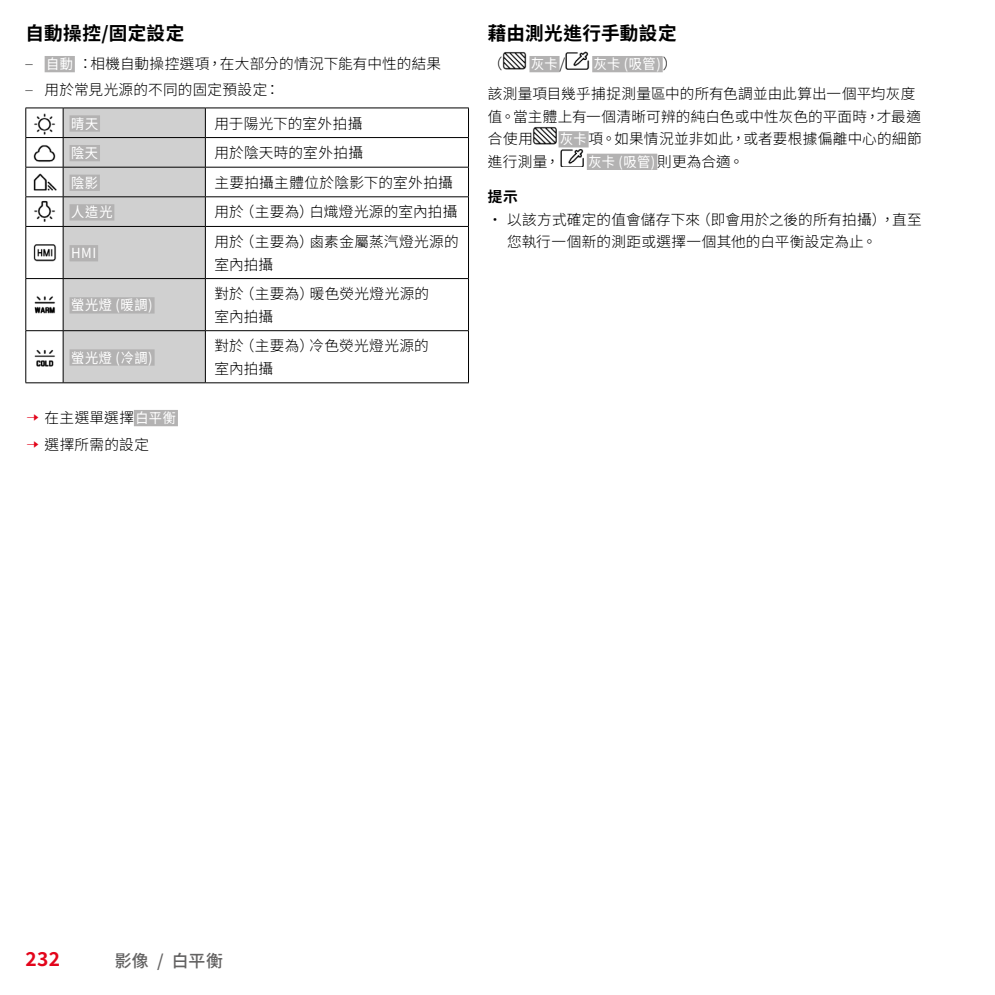
<style>
.page{position:relative;width:995px;height:995px;background:#fff}
.page>*{position:absolute;margin:0;border:0;box-sizing:border-box;transform-origin:0 0}
.t1{font:700 19.12px "Noto Sans TC";color:#e3051b}
.t2{font:700 18.45px "Noto Sans TC";letter-spacing:.02em;color:#000}
.t3{font:500 16.88px "Noto Sans TC";color:#646363}
.t4{font:300 14.62px/22.5px "Noto Sans TC";letter-spacing:.015em;color:#000}
.t5{font:700 14.62px "Noto Sans TC";color:#000}
.t6{font:13.95px "Noto Sans TC";letter-spacing:.05em;color:#fff;scale:.95 1}
.s1{font-family:"Futura Nowfor Leica Text"}
.s2{font-weight:400;font-size:13.95px;color:#fff}
.s3{font-family:"Futura Nowfor Leica Text";color:#e3051b}
.s4{font-weight:300;font-size:14.62px;color:#000}
</style>
<div class="page">
<div style="left:45px;top:56px;width:30px;height:16px;background:#b3b2b2"></div>
<div style="left:134px;top:410px;width:44px;height:16px;background:#b3b2b2"></div>
<hr style="left:26px;top:108px;width:37px;height:1px;background:#000">
<hr style="left:205px;top:108px;width:264px;height:1px;background:#000">
<hr style="left:26px;top:137px;width:37px;height:1px;background:#000">
<svg style="left:25px;top:108px;width:1px;height:59px"></svg>
<hr style="left:205px;top:137px;width:264px;height:1px;background:#000">
<svg style="left:468px;top:108px;width:1px;height:59px"></svg>
<hr style="left:26px;top:167px;width:37px;height:1px;background:#000">
<hr style="left:25px;top:167px;width:1px;height:30px;background:#000">
<hr style="left:205px;top:167px;width:264px;height:1px;background:#000">
<hr style="left:468px;top:167px;width:1px;height:30px;background:#000">
<hr style="left:26px;top:196px;width:37px;height:1px;background:#000">
<svg style="left:25px;top:197px;width:1px;height:29px"></svg>
<hr style="left:205px;top:196px;width:264px;height:1px;background:#000">
<svg style="left:63px;top:108px;width:143px;height:274px;background:#cbcbcb"></svg>
<svg style="left:468px;top:197px;width:1px;height:29px"></svg>
<hr style="left:26px;top:226px;width:37px;height:1px;background:#000">
<hr style="left:25px;top:227px;width:1px;height:51px;background:#000">
<hr style="left:63px;top:226px;width:142px;height:1px;background:#000">
<hr style="left:63px;top:227px;width:1px;height:51px;background:#000">
<hr style="left:205px;top:226px;width:264px;height:1px;background:#000">
<hr style="left:205px;top:227px;width:1px;height:51px;background:#000">
<hr style="left:468px;top:227px;width:1px;height:51px;background:#000">
<hr style="left:26px;top:278px;width:37px;height:1px;background:#000">
<hr style="left:25px;top:279px;width:1px;height:51px;background:#000">
<hr style="left:63px;top:278px;width:142px;height:1px;background:#000">
<hr style="left:63px;top:279px;width:1px;height:51px;background:#000">
<hr style="left:205px;top:278px;width:264px;height:1px;background:#000">
<hr style="left:205px;top:279px;width:1px;height:51px;background:#000">
<hr style="left:468px;top:279px;width:1px;height:51px;background:#000">
<hr style="left:26px;top:330px;width:37px;height:1px;background:#000">
<hr style="left:25px;top:331px;width:1px;height:52px;background:#000">
<hr style="left:63px;top:330px;width:142px;height:1px;background:#000">
<hr style="left:63px;top:331px;width:1px;height:52px;background:#000">
<hr style="left:205px;top:330px;width:264px;height:1px;background:#000">
<hr style="left:205px;top:331px;width:1px;height:52px;background:#000">
<hr style="left:468px;top:331px;width:1px;height:52px;background:#000">
<hr style="left:26px;top:382px;width:37px;height:1px;background:#000">
<hr style="left:63px;top:382px;width:142px;height:1px;background:#000">
<hr style="left:205px;top:382px;width:264px;height:1px;background:#000">
<img style="left:34px;top:113px;width:22px;height:22px">
<div style="left:70px;top:115px;width:30px;height:17px;background:#b3b2b2"></div>
<img style="left:33px;top:145px;width:23px;height:17px">
<div style="left:70px;top:145px;width:30px;height:16px;background:#b3b2b2"></div>
<img style="left:33px;top:173px;width:24px;height:18px">
<div style="left:70px;top:175px;width:30px;height:16px;background:#b3b2b2"></div>
<img style="left:34px;top:200px;width:21px;height:22px">
<div style="left:70px;top:204px;width:44px;height:17px;background:#b3b2b2"></div>
<img style="left:33px;top:244px;width:23px;height:18px">
<div style="left:70px;top:245px;width:28px;height:16px;background:#b3b2b2"></div>
<img style="left:34px;top:296px;width:21px;height:18px">
<div style="left:70px;top:297px;width:85px;height:17px;background:#b3b2b2"></div>
<img style="left:34px;top:350px;width:21px;height:17px">
<div style="left:70px;top:349px;width:85px;height:17px;background:#b3b2b2"></div>
<div style="left:529px;top:56px;width:31px;height:16px;background:#b3b2b2"></div>
<div style="left:592px;top:56px;width:71px;height:16px;background:#b3b2b2"></div>
<div style="left:559px;top:131px;width:30px;height:16px;background:#b3b2b2"></div>
<div style="left:587px;top:154px;width:70px;height:16px;background:#b3b2b2"></div>
<img style="left:502px;top:52px;width:24px;height:17px">
<img style="left:565px;top:52px;width:24px;height:17px">
<img style="left:533px;top:127px;width:24px;height:17px">
<img style="left:560px;top:149px;width:24px;height:18px">
<p class="t2" style="left:26px;top:23px;width:160px">自動操控/固定設定</p>
<p class="t4" style="left:26px;top:53px;width:417px"><span class="s1">–</span> <span class="s2">自動</span> ：相機自動操控選項，在大部分的情況下能有中性的結果</p>
<p class="t4" style="left:26px;top:79px;width:256px"><span class="s1">–</span> 用於常見光源的不同的固定預設定：</p>
<p class="t6" style="left:71px;top:116px;width:30px">晴天</p>
<p class="t4" style="left:214px;top:112px;width:149px">用于陽光下的室外拍攝</p>
<p class="t6" style="left:71px;top:145px;width:30px">陰天</p>
<p class="t4" style="left:214px;top:142px;width:150px">用於陰天時的室外拍攝</p>
<p class="t6" style="left:71px;top:175px;width:30px">陰影</p>
<p class="t4" style="left:214px;top:172px;width:240px">主要拍攝主體位於陰影下的室外拍攝</p>
<p class="t6" style="left:71px;top:204px;width:45px">人造光</p>
<p class="t4" style="left:214px;top:201px;width:244px">用於（主要為）白熾燈光源的室內拍攝</p>
<p class="t6" style="left:71px;top:245px;width:28px">HMI</p>
<p class="t4" style="left:214px;top:231px;width:246px">用於（主要為）鹵素金屬蒸汽燈光源的室內拍攝</p>
<p class="t6" style="left:71px;top:297px;width:87px">螢光燈 (暖調)</p>
<p class="t6" style="left:71px;top:350px;width:87px">螢光燈 (冷調)</p>
<p class="t4" style="left:26px;top:407px;width:152px"><span class="s3">→</span> 在主選單選擇 <span class="s2">白平衡</span></p>
<p class="t4" style="left:26px;top:434px;width:125px"><span class="s3">→</span> 選擇所需的設定</p>
<p class="t4" style="left:214px;top:283px;width:216px">對於（主要為）暖色熒光燈光源的室內拍攝</p>
<p class="t4" style="left:214px;top:335px;width:216px">對於（主要為）冷色熒光燈光源的室內拍攝</p>
<p class="t2" style="left:488px;top:23px;width:190px">藉由測光進行手動設定</p>
<p class="t4" style="left:488px;top:53px;width:16px">（</p>
<p class="t6" style="left:531px;top:56px;width:37px">灰卡 <span class="s4">/</span></p>
<p class="t6" style="left:594px;top:56px;width:89px">灰卡 (吸管) <span class="s4">）</span></p>
<p class="t4" style="left:488px;top:83px;width:435px">該測量項目幾乎捕捉測量區中的所有色調並由此算出一個平均灰度值。當主體上有一個清晰可辨的純白色或中性灰色的平面時，才最適合使用</p>
<p class="t4" style="left:560px;top:128px;width:363px"><span class="s2">灰卡</span> 項。如果情況並非如此，或者要根據偏離中心的細節</p>
<p class="t4" style="left:488px;top:151px;width:73px">進行測量，</p>
<p class="t6" style="left:588px;top:154px;width:165px">灰卡 (吸管) <span class="s4">則更為合適。</span></p>
<p class="t5" style="left:488px;top:189px;width:31px">提示</p>
<p class="t4" style="left:507px;top:208px;width:416px;text-indent:-19px">• 以該方式確定的值會儲存下來（即會用於之後的所有拍攝），直至您執行一個新的測距或選擇一個其他的白平衡設定為止。</p>
<h1 class="t1" style="left:26px;top:948px;width:36px">232</h1>
<p class="t3" style="left:115px;top:951px;width:110px">影像 / 白平衡</p>
</div>
